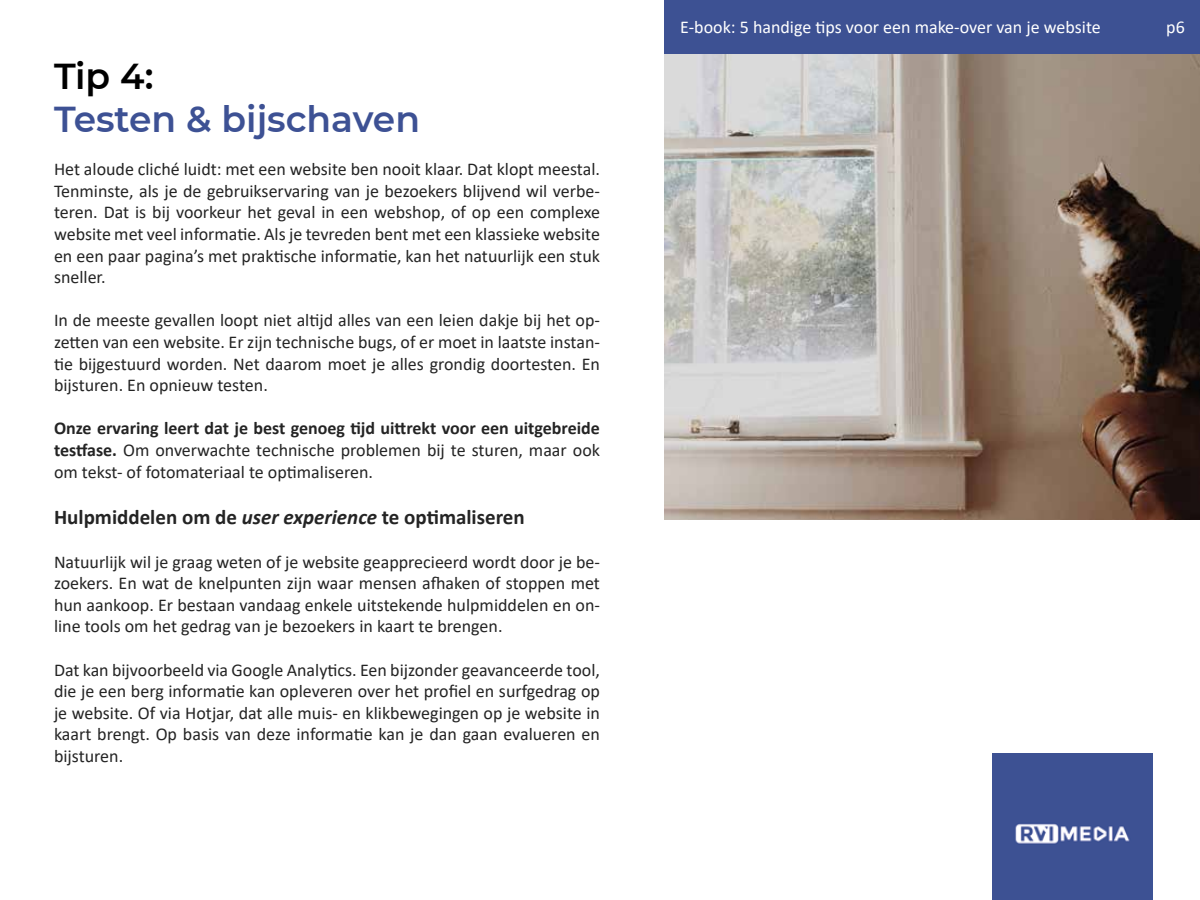
<style>
.page{position:relative;width:1200px;height:900px;background:#fff}
.page>*{position:absolute;margin:0;border:0;box-sizing:border-box;transform-origin:0 0}
.t1{font:600 36px "Montserrat";color:#3d5194}
.t2{font:600 36px "Montserrat";color:#000}
.t3{font:700 21px "Calibri";color:#242424}
.t4{font:18px/21.6px "Calibri";color:#242424;text-align:justify}
.t5{font:18px "Calibri";color:#fff}
.s1{font-weight:700}
.s2{font-style:italic}
</style>
<div class="page">
<img style="left:664px;top:54px;width:536px;height:466px">
<div style="left:992px;top:753px;width:161px;height:147px;background:#3d5193"></div>
<div style="left:664px;top:0;width:536px;height:54px;background:#3d5193"></div>
<h1 class="t2" style="left:54px;top:51px;width:101px">Tip 4:</h1>
<h1 class="t1" style="left:54px;top:94px;width:368px">Testen &amp; bijschaven</h1>
<p class="t4" style="left:54px;top:158px;width:548px">Het aloude cliché luidt: met een website ben nooit klaar. Dat klopt meestal.<br>Tenminste, als je de gebruikservaring van je bezoekers blijvend wil verbe&shy;teren. Dat is bij voorkeur het geval in een webshop, of op een complexe website met veel informatie. Als je tevreden bent met een klassieke website en een paar pagina’s met praktische informatie, kan het natuurlijk een stuk sneller.</p>
<p class="t4" style="left:54px;top:309px;width:547px">In de meeste gevallen loopt niet altijd alles van een leien dakje bij het op&shy;zetten van een website. Er zijn technische bugs, of er moet in laatste instan&shy;tie bijgestuurd worden. Net daarom moet je alles grondig doortesten. En bijsturen. En opnieuw testen.</p>
<p class="t4" style="left:54px;top:417px;width:548px"><span class="s1">Onze ervaring leert dat je best genoeg tijd uittrekt voor een uitgebreide testfase.</span> Om onverwachte technische problemen bij te sturen, maar ook om tekst- of fotomateriaal te optimaliseren.</p>
<p class="t3" style="left:54px;top:503px;width:472px">Hulpmiddelen om de <span class="s2">user experience</span> te optimaliseren</p>
<p class="t4" style="left:54px;top:550px;width:548px">Natuurlijk wil je graag weten of je website geapprecieerd wordt door je be&shy;zoekers. En wat de knelpunten zijn waar mensen afhaken of stoppen met hun aankoop. Er bestaan vandaag enkele uitstekende hulpmiddelen en on&shy;line tools om het gedrag van je bezoekers in kaart te brengen.</p>
<p class="t4" style="left:54px;top:658px;width:547px">Dat kan bijvoorbeeld via Google Analytics. Een bijzonder geavanceerde tool, die je een berg informatie kan opleveren over het profiel en surfgedrag op je website. Of via Hotjar, dat alle muis- en klikbewegingen op je website in kaart brengt. Op basis van deze informatie kan je dan gaan evalueren en bijsturen.</p>
<p class="t5" style="left:680px;top:15px;width:422px">E-book: 5 handige tips voor een make-over van je website</p>
<p class="t5" style="left:1166px;top:15px;width:20px">p6</p>
</div>
